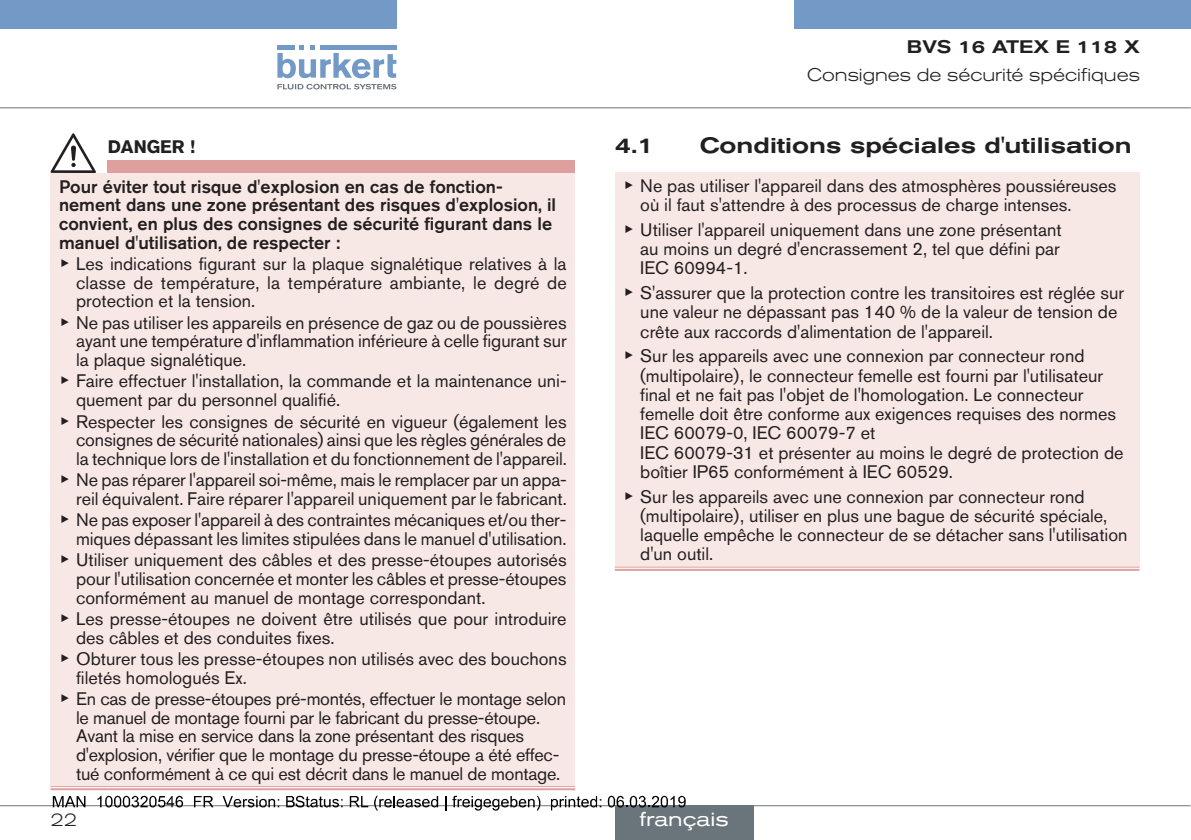
<style>
.page{position:relative;width:1191px;height:840px;background:#fff}
.page>*{position:absolute;margin:0;border:0;box-sizing:border-box;transform-origin:0 0}
.t1{font:500 expanded 22px "Akzidenz Grotesk BQ";color:#231f20}
.t2{font:expanded 20px "Akzidenz Grotesk BQ";color:#fff}
.t3{font:18px/18.6px "Akzidenz Grotesk BQ";color:#231f20}
.t4{font:500 18px/18.6px "Akzidenz Grotesk BQ";color:#231f20}
.t5{font:300 expanded 18px "Akzidenz Grotesk BQ";color:#231f20}
.t6{font:500 expanded 18px "Akzidenz Grotesk BQ";color:#231f20}
.t7{font:700 18px "Akzidenz Grotesk BQ";color:#231f20}
.s1{font-family:"Arial Unicode MS"}
</style>
<div class="page">
<div style="left:0;top:0;width:396px;height:28px;background:#739ac7"></div>
<div style="left:793px;top:0;width:397px;height:28px;background:#739ac7"></div>
<svg style="left:277px;top:45px;width:119px;height:33px"></svg>
<div style="left:320px;top:45px;width:76px;height:5px;background:#739ac7"></div>
<svg style="left:277px;top:84px;width:119px;height:5px"></svg>
<hr style="left:0;top:107px;width:1190px;height:1px;background:#6a747b">
<svg style="left:1190px;top:0;width:1px;height:28px"></svg>
<div style="left:108px;top:160px;width:467px;height:13px;background:#df9f9e"></div>
<div style="left:51px;top:173px;width:524px;height:614px;background:#f7e7e5"></div>
<hr style="left:51px;top:785px;width:57px;height:4px;background:#e1a6a5">
<hr style="left:108px;top:785px;width:467px;height:4px;background:#e1a6a5">
<hr style="left:51px;top:785px;width:57px;height:1px;background:#df9f9e">
<hr style="left:51px;top:787px;width:57px;height:2px;background:#df9f9e">
<hr style="left:108px;top:785px;width:467px;height:1px;background:#df9f9e">
<hr style="left:108px;top:787px;width:467px;height:2px;background:#df9f9e">
<svg style="left:51px;top:133px;width:45px;height:40px"></svg>
<div style="left:615px;top:172px;width:524px;height:396px;background:#f7e7e5"></div>
<hr style="left:615px;top:566px;width:524px;height:4px;background:#e9bebd">
<hr style="left:615px;top:566px;width:524px;height:1px;background:#df9f9e">
<hr style="left:615px;top:568px;width:524px;height:2px;background:#df9f9e">
<hr style="left:0;top:804px;width:1190px;height:1px;background:#6a747b">
<div style="left:615px;top:805px;width:139px;height:34px;background:#6a747b"></div>
<svg style="left:53px;top:796px;width:32px;height:10px"></svg>
<svg style="left:97px;top:795px;width:86px;height:12px"></svg>
<svg style="left:194px;top:796px;width:19px;height:10px"></svg>
<svg style="left:222px;top:796px;width:57px;height:11px"></svg>
<svg style="left:286px;top:795px;width:56px;height:12px"></svg>
<svg style="left:350px;top:796px;width:18px;height:10px"></svg>
<svg style="left:374px;top:795px;width:64px;height:15px"></svg>
<svg style="left:445px;top:796px;width:1px;height:14px"></svg>
<svg style="left:452px;top:795px;width:88px;height:15px"></svg>
<svg style="left:551px;top:796px;width:50px;height:14px"></svg>
<svg style="left:607px;top:795px;width:78px;height:12px"></svg>
<p class="t7" style="left:108px;top:136px;width:89px">DANGER !</p>
<p class="t4" style="left:59px;top:177px;width:498px">Pour éviter tout risque d'explosion en cas de fonction&shy;nement dans une zone présentant des risques d'explosion, il convient, en plus des consignes de sécurité figurant dans le manuel d'utilisation, de respecter :</p>
<p class="t3" style="left:76px;top:254px;width:492px;text-align:justify;text-indent:-17px"><span class="s1">▶</span> Les indications figurant sur la plaque signalétique relatives à la classe de température, la température ambiante, le degré de protection et la tension.</p>
<p class="t3" style="left:76px;top:313px;width:492px;text-align:justify;text-indent:-17px"><span class="s1">▶</span> Ne pas utiliser les appareils en présence de gaz ou de poussières ayant une température d'inflammation inférieure à celle figurant sur la plaque signalétique.</p>
<p class="t3" style="left:76px;top:371px;width:492px;text-indent:-17px"><span class="s1">▶</span> Faire effectuer l'installation, la commande et la maintenance uni&shy;quement par du personnel qualifié.</p>
<p class="t3" style="left:76px;top:411px;width:492px;text-align:justify;text-indent:-17px"><span class="s1">▶</span> Respecter les consignes de sécurité en vigueur (également les consignes de sécurité nationales) ainsi que les règles générales de la technique lors de l'installation et du fonctionnement de l'appareil.</p>
<p class="t3" style="left:59px;top:470px;width:509px;text-align:right"><span class="s1">▶</span> Ne pas réparer l'appareil soi-même, mais le remplacer par un appa&shy;reil équivalent. Faire réparer l'appareil uniquement par le fabricant.</p>
<p class="t3" style="left:59px;top:510px;width:509px;text-align:right"><span class="s1">▶</span> Ne pas exposer l'appareil à des contraintes mécaniques et/ou ther&shy;miques dépassant les limites stipulées dans le manuel d'utilisation.</p>
<p class="t3" style="left:76px;top:550px;width:492px;text-align:justify;text-indent:-17px"><span class="s1">▶</span> Utiliser uniquement des câbles et des presse-étoupes autorisés pour l'utilisation concernée et monter les câbles et presse-étoupes conformément au manuel de montage correspondant.</p>
<p class="t3" style="left:76px;top:609px;width:492px;text-indent:-17px"><span class="s1">▶</span> Les presse-étoupes ne doivent être utilisés que pour introduire des câbles et des conduites fixes.</p>
<p class="t3" style="left:76px;top:649px;width:492px;text-indent:-17px"><span class="s1">▶</span> Obturer tous les presse-étoupes non utilisés avec des bouchons filetés homologués Ex.</p>
<p class="t3" style="left:76px;top:689px;width:491px;text-indent:-17px"><span class="s1">▶</span> En cas de presse-étoupes pré-montés, effectuer le montage selon le manuel de montage fourni par le fabricant du presse-étoupe.<br>Avant la mise en service dans la zone présentant des risques d'explosion, vérifier que le montage du presse-étoupe a été effec&shy;tué conformément à ce qui est décrit dans le manuel de montage.</p>
<p class="t5" style="left:51px;top:808px;width:28px">22</p>
<p class="t6" style="left:907px;top:37px;width:234px">BVS 16 ATEX E 118 X</p>
<p class="t5" style="left:807px;top:64px;width:334px">Consignes de sécurité spécifiques</p>
<p class="t1" style="left:615px;top:132px;width:41px">4.1</p>
<p class="t1" style="left:700px;top:132px;width:433px">Conditions spéciales d'utilisation</p>
<p class="t3" style="left:640px;top:175px;width:478px;line-height:19.2px;text-indent:-17px"><span class="s1">▶</span> Ne pas utiliser l'appareil dans des atmosphères poussiéreuses où il faut s'attendre à des processus de charge intenses.</p>
<p class="t3" style="left:640px;top:220px;width:423px;line-height:19.2px;text-align:justify;text-indent:-17px"><span class="s1">▶</span> Utiliser l'appareil uniquement dans une zone présentant au moins un degré d'encrassement 2, tel que défini par IEC 60994-1.</p>
<p class="t3" style="left:640px;top:283px;width:485px;line-height:19.2px;text-indent:-17px"><span class="s1">▶</span> S'assurer que la protection contre les transitoires est réglée sur une valeur ne dépassant pas 140 % de la valeur de tension de crête aux raccords d'alimentation de l'appareil.</p>
<p class="t3" style="left:640px;top:346px;width:485px;line-height:19.2px;text-indent:-17px"><span class="s1">▶</span> Sur les appareils avec une connexion par connecteur rond (multipolaire), le connecteur femelle est fourni par l'utilisateur final et ne fait pas l'objet de l'homologation. Le connecteur femelle doit être conforme aux exigences requises des normes IEC 60079-0, IEC 60079-7 et<br>IEC 60079-31 et présenter au moins le degré de protection de boîtier IP65 conformément à IEC 60529.</p>
<p class="t3" style="left:640px;top:486px;width:488px;line-height:19.2px;text-indent:-17px"><span class="s1">▶</span> Sur les appareils avec une connexion par connecteur rond (multipolaire), utiliser en plus une bague de sécurité spéciale, laquelle empêche le connecteur de se détacher sans l'utilisation d'un outil.</p>
<p class="t2" style="left:640px;top:807px;width:90px">français</p>
</div>
